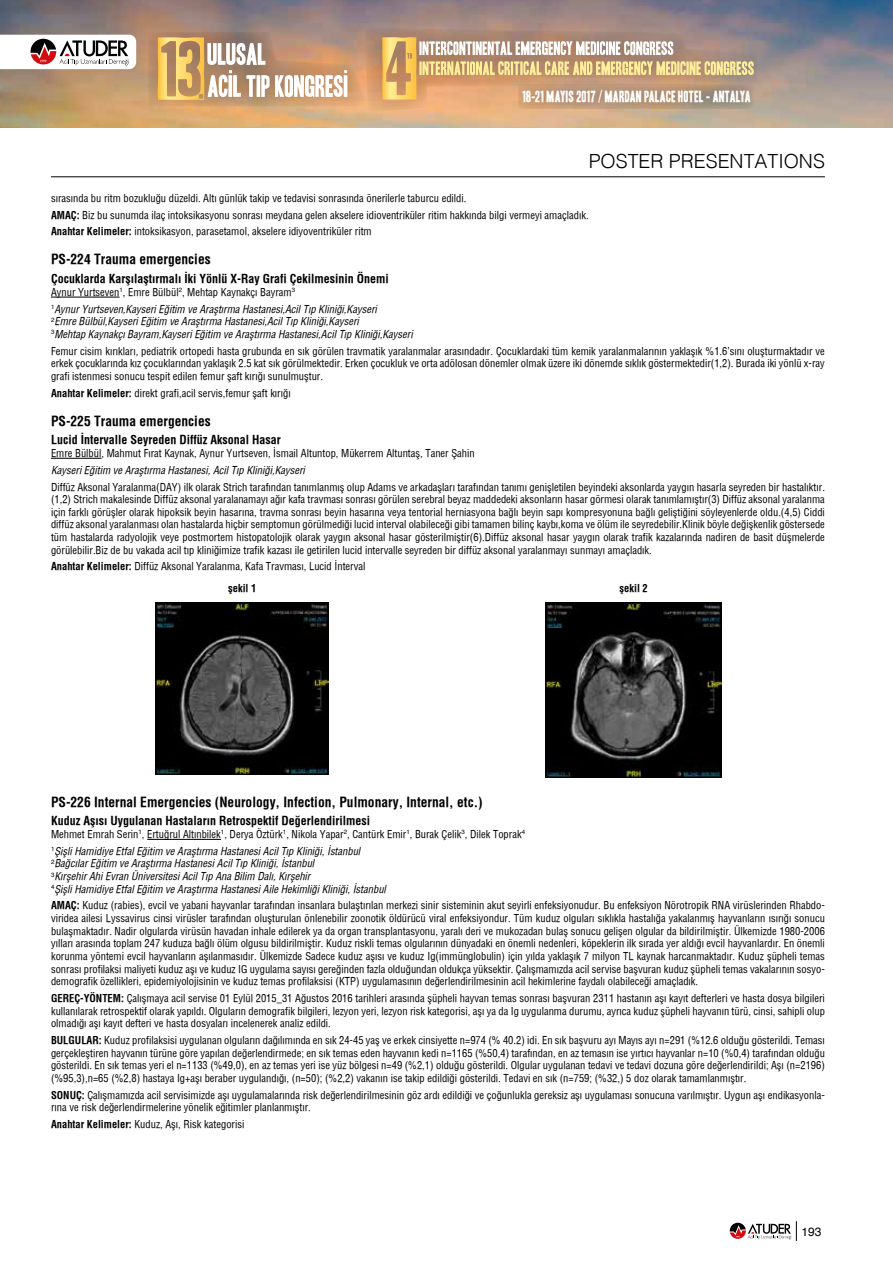
<style>
.page{position:relative;width:893px;height:1263px;background:#fff}
.page>*{position:absolute;margin:0;border:0;box-sizing:border-box;transform-origin:0 0}
.t1{font:300 19.5px "Helvetica";color:#000}
.t2{font:13.95px "Headline One HPLHS";letter-spacing:.01em;color:#fff}
.t3{font:700 13.5px "Helvetica Cond";color:#000}
.t4{font:700 12px "Helvetica Cond";color:#000}
.t5{font:12px "Helvetica";color:#000}
.t6{font:10.5px/12.6px "Helvetica Cond";color:#000;text-align:justify}
.t7{font:italic 10.5px/12.6px "Helvetica Cond";color:#000}
.t8{font:700 10.5px "Helvetica Cond";color:#000}
.s1{font-weight:700}
.s2{font-style:normal}
.s3{font-style:italic}
</style>
<div class="page">
<hr style="left:51px;top:176px;width:774px;height:1px;background:#000">
<img style="left:0;top:0;width:893px;height:127px">
<svg style="left:0;top:35px;width:136px;height:34px"></svg>
<svg style="left:148px;top:28px;width:610px;height:85px;background:#caa682"></svg>
<svg style="left:518px;top:85px;width:235px;height:24px;background:#b39378"></svg>
<svg style="left:730px;top:1221px;width:67px;height:20px"></svg>
<hr style="left:51px;top:297px;width:69px;height:1px;background:#000">
<hr style="left:51px;top:458px;width:50px;height:1px;background:#000">
<img style="left:156px;top:602px;width:173px;height:173px">
<img style="left:546px;top:602px;width:175px;height:176px">
<hr style="left:147px;top:839px;width:74px;height:1px;background:#000">
<h2 class="t2" style="left:522px;top:90px;width:230px">18-21 MAYIS 2017 / MARDAN PALACE HOTEL - ANTALYA</h2>
<h1 class="t1" style="left:589px;top:144px;width:238px">POSTER PRESENTATIONS</h1>
<p class="t6" style="left:51px;top:189px;width:539px;line-height:16.8px;text-align:left">sırasında bu ritm bozukluğu düzeldi. Altı günlük takip ve tedavisi sonrasında önerilerle taburcu edildi.<br><span class="s1">AMAÇ:</span> Biz bu sunumda ilaç intoksikasyonu sonrası meydana gelen akselere idioventriküler ritim hakkında bilgi vermeyi amaçladık.<br><span class="s1">Anahtar Kelimeler:</span> intoksikasyon, parasetamol, akselere idiyoventriküler ritm</p>
<p class="t3" style="left:51px;top:251px;width:161px">PS-224 Trauma emergencies</p>
<p class="t4" style="left:51px;top:271px;width:339px">Çocuklarda Karşılaştırmalı İki Yönlü X-Ray Grafi Çekilmesinin Önemi</p>
<p class="t7" style="left:51px;top:283px;width:327px;line-height:16.8px"><span class="s2">Aynur Yurtseven</span><sup>1</sup><span class="s2">, Emre Bülbül</span><sup>2</sup><span class="s2">, Mehtap Kaynakçı Bayram</span><sup>3<br>1</sup>Aynur Yurtseven,Kayseri Eğitim ve Araştırma Hastanesi,Acil Tıp Kliniği,Kayseri</p>
<p class="t7" style="left:51px;top:315px;width:363px"><sup>2</sup>Emre Bülbül,Kayseri Eğitim ve Araştırma Hastanesi,Acil Tıp Kliniği,Kayseri<br><sup>3</sup>Mehtap Kaynakçı Bayram,Kayseri Eğitim ve Araştırma Hastanesi,Acil Tıp Kliniği,Kayseri</p>
<p class="t6" style="left:51px;top:344px;width:775px">Femur cisim kırıkları, pediatrik ortopedi hasta grubunda en sık görülen travmatik yaralanmalar arasındadır. Çocuklardaki tüm kemik yaralanmalarının yaklaşık %1.6’sını oluşturmaktadır ve erkek çocuklarında kız çocuklarından yaklaşık 2.5 kat sık görülmektedir. Erken çocukluk ve orta adölosan dönemler olmak üzere iki dönemde sıklık göstermektedir(1,2). Burada iki yönlü x-ray grafi istenmesi sonucu tespit edilen femur şaft kırığı sunulmuştur.</p>
<p class="t6" style="left:51px;top:386px;width:241px"><span class="s1">Anahtar Kelimeler:</span> direkt grafi,acil servis,femur şaft kırığı</p>
<p class="t3" style="left:51px;top:412px;width:161px">PS-225 Trauma emergencies</p>
<p class="t4" style="left:51px;top:432px;width:231px">Lucid İntervalle Seyreden Diffüz Aksonal Hasar</p>
<p class="t6" style="left:51px;top:446px;width:425px">Emre Bülbül, Mahmut Fırat Kaynak, Aynur Yurtseven, İsmail Altuntop, Mükerrem Altuntaş, Taner Şahin</p>
<p class="t7" style="left:51px;top:463px;width:255px">Kayseri Eğitim ve Araştırma Hastanesi, Acil Tıp Kliniği,Kayseri</p>
<p class="t6" style="left:51px;top:480px;width:775px">Diffüz Aksonal Yaralanma(DAY) ilk olarak Strich tarafından tanımlanmış olup Adams ve arkadaşları tarafından tanımı genişletilen beyindeki aksonlarda yaygın hasarla seyreden bir hastalıktır. (1,2) Strich makalesinde Diffüz aksonal yaralanamayı ağır kafa travması sonrası görülen serebral beyaz maddedeki aksonların hasar görmesi olarak tanımlamıştır(3) Diffüz aksonal yaralanma için farklı görüşler olarak hipoksik beyin hasarına, travma sonrası beyin hasarına veya tentorial herniasyona bağlı beyin sapı kompresyonuna bağlı geliştiğini söyleyenlerde oldu.(4,5) Ciddi diffüz aksonal yaralanması olan hastalarda hiçbir semptomun görülmediği lucid interval olabileceği gibi tamamen bilinç kaybı,koma ve ölüm ile seyredebilir.Klinik böyle değişkenlik göstersede tüm hastalarda radyolojik veye postmortem histopatolojik olarak yaygın aksonal hasar gösterilmiştir(6).Diffüz aksonal hasar yaygın olarak trafik kazalarında nadiren de basit düşmelerde görülebilir.Biz de bu vakada acil tıp kliniğimize trafik kazası ile getirilen lucid intervalle seyreden bir diffüz aksonal yaralanmayı sunmayı amaçladık.</p>
<p class="t6" style="left:228px;top:556px;width:139px;line-height:21.1px;text-indent:-177px"><span class="s1">Anahtar Kelimeler:</span> Diffüz Aksonal Yaralanma, Kafa Travması, Lucid İnterval <span class="s1">şekil 1</span></p>
<p class="t8" style="left:620px;top:581px;width:30px">şekil 2</p>
<p class="t3" style="left:51px;top:793px;width:433px">PS-226 Internal Emergencies (Neurology, Infection, Pulmonary, Internal, etc.)</p>
<p class="t4" style="left:51px;top:814px;width:320px">Kuduz Aşısı Uygulanan Hastaların Retrospektif Değerlendirilmesi</p>
<p class="t6" style="left:51px;top:825px;width:476px;line-height:16.8px">Mehmet Emrah Serin<sup>1</sup>, Ertuğrul Altınbilek<sup>1</sup>, Derya Öztürk<sup>1</sup>, Nikola Yapar<sup>2</sup>, Cantürk Emir<sup>1</sup>, Burak Çelik<sup>3</sup>, Dilek Toprak<sup>4<br>1</sup><span class="s3">Şişli Hamidiye Etfal Eğitim ve Araştırma Hastanesi Acil Tıp Kliniği, İstanbul</span></p>
<p class="t7" style="left:51px;top:857px;width:336px"><sup>2</sup>Bağcılar Eğitim ve Araştırma Hastanesi Acil Tıp Kliniği, İstanbul<br><sup>3</sup>Kırşehir Ahi Evran Üniversitesi Acil Tıp Ana Bilim Dalı, Kırşehir<br><sup>4</sup>Şişli Hamidiye Etfal Eğitim ve Araştırma Hastanesi Aile Hekimliği Kliniği, İstanbul</p>
<p class="t6" style="left:51px;top:899px;width:775px"><span class="s1">AMAÇ:</span> Kuduz (rabies), evcil ve yabani hayvanlar tarafından insanlara bulaştırılan merkezi sinir sisteminin akut seyirli enfeksiyonudur. Bu enfeksiyon Nörotropik RNA virüslerinden Rhabdo&shy;viridea ailesi Lyssavirus cinsi virüsler tarafından oluşturulan önlenebilir zoonotik öldürücü viral enfeksiyondur. Tüm kuduz olguları sıklıkla hastalığa yakalanmış hayvanların ısırığı sonucu bulaşmaktadır. Nadir olgularda virüsün havadan inhale edilerek ya da organ transplantasyonu, yaralı deri ve mukozadan bulaş sonucu gelişen olgular da bildirilmiştir. Ülkemizde 1980-2006 yılları arasında toplam 247 kuduza bağlı ölüm olgusu bildirilmiştir. Kuduz riskli temas olgularının dünyadaki en önemli nedenleri, köpeklerin ilk sırada yer aldığı evcil hayvanlardır. En önemli korunma yöntemi evcil hayvanların aşılanmasıdır. Ülkemizde Sadece kuduz aşısı ve kuduz Ig(immünglobulin) için yılda yaklaşık 7 milyon TL kaynak harcanmaktadır. Kuduz şüpheli temas sonrası profilaksi maliyeti kuduz aşı ve kuduz IG uygulama sayısı gereğinden fazla olduğundan oldukça yüksektir. Çalışmamızda acil servise başvuran kuduz şüpheli temas vakalarının sosyo&shy;demografik özellikleri, epidemiyolojisinin ve kuduz temas profilaksisi (KTP) uygulamasının değerlendirilmesinin acil hekimlerine faydalı olabileceği amaçladık.</p>
<p class="t6" style="left:51px;top:992px;width:775px"><span class="s1">GEREÇ-YÖNTEM:</span> Çalışmaya acil servise 01 Eylül 2015_31 Ağustos 2016 tarihleri arasında şüpheli hayvan temas sonrası başvuran 2311 hastanın aşı kayıt defterleri ve hasta dosya bilgileri kullanılarak retrospektif olarak yapıldı. Olguların demografik bilgileri, lezyon yeri, lezyon risk kategorisi, aşı ya da Ig uygulanma durumu, ayrıca kuduz şüpheli hayvanın türü, cinsi, sahipli olup olmadığı aşı kayıt defteri ve hasta dosyaları incelenerek analiz edildi.</p>
<p class="t6" style="left:51px;top:1034px;width:775px"><span class="s1">BULGULAR:</span> Kuduz profilaksisi uygulanan olguların dağılımında en sık 24-45 yaş ve erkek cinsiyette n=974 (% 40.2) idi. En sık başvuru ayı Mayıs ayı n=291 (%12.6 olduğu gösterildi. Teması gerçekleştiren hayvanın türüne göre yapılan değerlendirmede; en sık temas eden hayvanın kedi n=1165 (%50,4) tarafından, en az temasın ise yırtıcı hayvanlar n=10 (%0,4) tarafından olduğu gösterildi. En sık temas yeri el n=1133 (%49,0), en az temas yeri ise yüz bölgesi n=49 (%2,1) olduğu gösterildi. Olgular uygulanan tedavi ve tedavi dozuna göre değerlendirildi; Aşı (n=2196) (%95,3),n=65 (%2,8) hastaya Ig+aşı beraber uygulandığı, (n=50); (%2,2) vakanın ise takip edildiği gösterildi. Tedavi en sık (n=759; (%32,) 5 doz olarak tamamlanmıştır.</p>
<p class="t6" style="left:51px;top:1088px;width:775px"><span class="s1">SONUÇ:</span> Çalışmamızda acil servisimizde aşı uygulamalarında risk değerlendirilmesinin göz ardı edildiği ve çoğunlukla gereksiz aşı uygulaması sonucuna varılmıştır. Uygun aşı endikasyonla&shy;rına ve risk değerlendirmelerine yönelik eğitimler planlanmıştır.</p>
<p class="t6" style="left:51px;top:1118px;width:195px"><span class="s1">Anahtar Kelimeler:</span> Kuduz, Aşı, Risk kategorisi</p>
<p class="t5" style="left:801px;top:1222px;width:22px">193</p>
</div>
